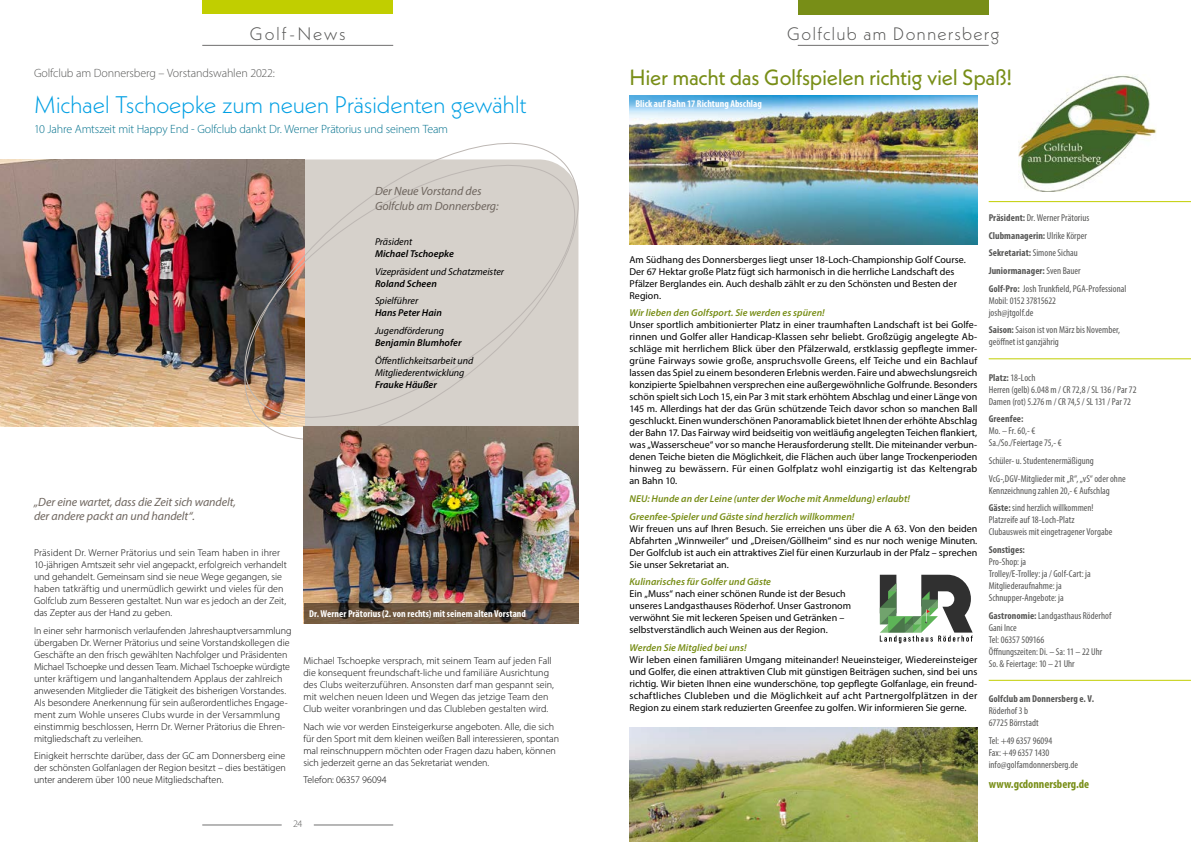
<style>
.page{position:relative;width:1191px;height:842px;background:#fff}
.page>*{position:absolute;margin:0;border:0;box-sizing:border-box;transform-origin:0 0}
.t1{font:300 24px "Neue Kabel";letter-spacing:-.015em;color:#009fe3}
.t2{font:22px "Neue Kabel";letter-spacing:-.015em;color:#788e17}
.t3{font:300 18px "Neue Kabel";letter-spacing:.06em;color:#575756}
.t4{font:300 18px "Neue Kabel";letter-spacing:.09em;color:#575756}
.t5{font:italic 12px/14.4px "Myriad Pro";letter-spacing:-.01em;color:#6f665f}
.t6{font:300 12px "Myriad Pro";letter-spacing:-.015em;color:#00708c}
.t7{font:300 12px "Myriad Pro";letter-spacing:-.015em;color:#575756}
.t8{font:700 condensed 12px "Myriad Pro";color:#788e17}
.t9{font:10px/12px "Myriad Pro";color:#000;text-align:justify}
.t10{font:300 10px/12px "Myriad Pro";color:#000}
.t11{font:condensed 10px/12px "Myriad Pro";letter-spacing:.005em;color:#575756}
.t12{font:italic 600 10px/17.7px "Myriad Pro";letter-spacing:.005em;color:#788e17}
.t13{font:italic 10px/12px "Myriad Pro";color:#000}
.t14{font:700 condensed 10px "Myriad Pro";letter-spacing:.005em;color:#fff}
.t15{font:italic 600 10px "Myriad Pro";letter-spacing:.005em;color:#000}
.t16{font:700 condensed 10px "Myriad Pro";letter-spacing:.005em;color:#575756}
.t17{font:300 10px "Myriad Pro";color:#575756}
.s1{font-weight:700}
</style>
<div class="page">
<hr style="left:202px;top:45px;width:191px;height:1px;background:#706f6f">
<div style="left:202px;top:0;width:191px;height:14px;background:#c1ce00"></div>
<img style="left:0;top:159px;width:223px;height:268px">
<svg style="left:223px;top:142px;width:356px;height:319px"></svg>
<svg style="left:226px;top:148px;width:353px;height:287px;background:#c4bcb5"></svg>
<img style="left:304px;top:427px;width:274px;height:176px">
<svg style="left:304px;top:603px;width:274px;height:21px;background:#65503d"></svg>
<img style="left:1018px;top:75px;width:139px;height:117px">
<img style="left:629px;top:95px;width:348px;height:149px">
<img style="left:629px;top:728px;width:348px;height:114px">
<svg style="left:879px;top:575px;width:93px;height:68px"></svg>
<hr style="left:988px;top:201px;width:203px;height:1px;background:#c1ce00">
<hr style="left:797px;top:45px;width:191px;height:1px;background:#706f6f">
<div style="left:797px;top:0;width:191px;height:14px;background:#788e17"></div>
<hr style="left:988px;top:680px;width:203px;height:1px;background:#c1ce00">
<hr style="left:988px;top:358px;width:203px;height:1px;background:#c1ce00">
<hr style="left:314px;top:825px;width:79px;height:1px;background:#706f6f">
<hr style="left:202px;top:825px;width:80px;height:1px;background:#706f6f">
<h3 class="t4" style="left:249px;top:22px;width:98px">Golf-News</h3>
<p class="t7" style="left:34px;top:66px;width:242px">Golfclub am Donnersberg – Vorstandswahlen 2022:</p>
<h1 class="t1" style="left:34px;top:90px;width:494px">Michael Tschoepke zum neuen Präsidenten gewählt</h1>
<p class="t6" style="left:34px;top:122px;width:415px">10 Jahre Amtszeit mit Happy End - Golfclub dankt Dr. Werner Prätorius und seinem Team</p>
<p class="t5" style="left:375px;top:184px;width:125px">Der Neue Vorstand des<br>Golfclub am Donnersberg:</p>
<p class="t13" style="left:375px;top:236px;width:39px">Präsident</p>
<p class="t15" style="left:375px;top:247px;width:80px">Michael Tschoepke</p>
<p class="t13" style="left:375px;top:265px;width:131px">Vizepräsident und Schatzmeister</p>
<p class="t15" style="left:375px;top:277px;width:63px">Roland Scheen</p>
<p class="t13" style="left:375px;top:295px;width:45px">Spielführer</p>
<p class="t15" style="left:375px;top:307px;width:68px">Hans Peter Hain</p>
<p class="t13" style="left:375px;top:325px;width:71px">Jugendförderung</p>
<p class="t15" style="left:375px;top:336px;width:88px">Benjamin Blumhofer</p>
<p class="t13" style="left:375px;top:354px;width:100px">Öffentlichkeitsarbeit und<br>Mitgliederentwicklung</p>
<p class="t15" style="left:375px;top:378px;width:63px">Frauke Häußer</p>
<p class="t5" style="left:34px;top:494px;width:203px">„Der eine wartet, dass die Zeit sich wandelt, der andere packt an und handelt“.</p>
<p class="t10" style="left:34px;top:547px;width:254px">Präsident Dr. Werner Prätorius und sein Team haben in ihrer 10-jährigen Amtszeit sehr viel angepackt, erfolgreich verhandelt und gehandelt. Gemeinsam sind sie neue Wege gegangen, sie haben tatkräftig und unermüdlich gewirkt und vieles für den Golfclub zum Besseren gestaltet. Nun war es jedoch an der Zeit, das Zepter aus der Hand zu geben.</p>
<p class="t10" style="left:34px;top:624px;width:259px">In einer sehr harmonisch verlaufenden Jahreshauptversammlung übergaben Dr. Werner Prätorius und seine Vorstandskollegen die Geschäfte an den frisch gewählten Nachfolger und Präsidenten Michael Tschoepke und dessen Team. Michael Tschoepke würdigte unter kräftigem und langanhaltendem Applaus der zahlreich anwesenden Mitglieder die Tätigkeit des bisherigen Vorstandes.<br>Als besondere Anerkennung für sein außerordentliches Engage&shy;ment zum Wohle unseres Clubs wurde in der Versammlung einstimmig beschlossen, Herrn Dr. Werner Prätorius die Ehren&shy;mitgliedschaft zu verleihen.</p>
<p class="t10" style="left:34px;top:750px;width:253px;text-align:justify">Einigkeit herrschte darüber, dass der GC am Donnersberg eine der schönsten Golfanlagen der Region besitzt – dies bestätigen unter anderem über 100 neue Mitgliedschaften.</p>
<p class="t14" style="left:309px;top:608px;width:218px">Dr. Werner Prätorius (2. von rechts) mit seinem alten Vorstand</p>
<p class="t10" style="left:303px;top:655px;width:252px">Michael Tschoepke versprach, mit seinem Team auf jeden Fall die konsequent freundschaft-liche und familiäre Ausrichtung des Clubs weiterzuführen. Ansonsten darf man gespannt sein, mit welchen neuen Ideen und Wegen das jetzige Team den Club weiter voranbringen und das Clubleben gestalten wird.</p>
<p class="t10" style="left:303px;top:720px;width:257px">Nach wie vor werden Einsteigerkurse angeboten. Alle, die sich für den Sport mit dem kleinen weißen Ball interessieren, spontan mal reinschnuppern möchten oder Fragen dazu haben, können sich jederzeit gerne an das Sekretariat wenden.</p>
<p class="t10" style="left:303px;top:774px;width:85px">Telefon: 06357 96094</p>
<p class="t17" style="left:293px;top:818px;width:11px">24</p>
<h3 class="t3" style="left:787px;top:22px;width:214px">Golfclub am Donnersberg</h3>
<h2 class="t2" style="left:629px;top:63px;width:384px">Hier macht das Golfspielen richtig viel Spaß!</h2>
<p class="t14" style="left:635px;top:97px;width:128px">Blick auf Bahn 17 Richtung Abschlag</p>
<p class="t9" style="left:629px;top:253px;width:338px;text-align:left">Am Südhang des Donnersberges liegt unser 18-Loch-Championship Golf Course.<br>Der 67 Hektar große Platz fügt sich harmonisch in die herrliche Landschaft des Pfälzer Berglandes ein. Auch deshalb zählt er zu den Schönsten und Besten der Region.</p>
<p class="t12" style="left:629px;top:304px;width:197px">Wir lieben den Golfsport. Sie werden es spüren!</p>
<p class="t9" style="left:629px;top:319px;width:349px">Unser sportlich ambitionierter Platz in einer traumhaften Landschaft ist bei Golfe&shy;rinnen und Golfer aller Handicap-Klassen sehr beliebt. Großzügig angelegte Ab&shy;schläge mit herrlichem Blick über den Pfälzerwald, erstklassig gepflegte immer&shy;grüne Fairways sowie große, anspruchsvolle Greens, elf Teiche und ein Bachlauf lassen das Spiel zu einem besonderen Erlebnis werden. Faire und abwechslungsreich konzipierte Spielbahnen versprechen eine außergewöhnliche Golfrunde. Besonders schön spielt sich Loch 15, ein Par 3 mit stark erhöhtem Abschlag und einer Länge von 145 m. Allerdings hat der das Grün schützende Teich davor schon so manchen Ball geschluckt. Einen wunderschönen Panoramablick bietet Ihnen der erhöhte Abschlag der Bahn 17. Das Fairway wird beidseitig von weitläufig angelegten Teichen flankiert, was „Wasserscheue“ vor so manche Herausforderung stellt. Die miteinander verbun&shy;denen Teiche bieten die Möglichkeit, die Flächen auch über lange Trockenperioden hinweg zu bewässern. Für einen Golfplatz wohl einzigartig ist das Keltengrab an Bahn 10.</p>
<p class="t12" style="left:629px;top:489px;width:282px">NEU: Hunde an der Leine (unter der Woche mit Anmeldung) erlaubt!<br>Greenfee-Spieler und Gäste sind herzlich willkommen!</p>
<p class="t9" style="left:629px;top:522px;width:349px">Wir freuen uns auf Ihren Besuch. Sie erreichen uns über die A 63. Von den beiden Abfahrten „Winnweiler“ und „Dreisen/Göllheim“ sind es nur noch wenige Minuten.<br>Der Golfclub ist auch ein attraktives Ziel für einen Kurzurlaub in der Pfalz – sprechen Sie unser Sekretariat an.</p>
<p class="t12" style="left:629px;top:573px;width:143px">Kulinarisches für Golfer und Gäste</p>
<p class="t9" style="left:629px;top:588px;width:223px;text-align:left">Ein „Muss“ nach einer schönen Runde ist der Besuch unseres Landgasthauses Röderhof. Unser Gastronom verwöhnt Sie mit leckeren Speisen und Getränken – selbstverständlich auch Weinen aus der Region.</p>
<p class="t12" style="left:629px;top:639px;width:119px">Werden Sie Mitglied bei uns!</p>
<p class="t9" style="left:629px;top:653px;width:349px">Wir leben einen familiären Umgang miteinander! Neueinsteiger, Wiedereinsteiger und Golfer, die einen attraktiven Club mit günstigen Beiträgen suchen, sind bei uns richtig. Wir bieten Ihnen eine wunderschöne, top gepflegte Golfanlage, ein freund&shy;schaftliches Clubleben und die Möglichkeit auf acht Partnergolfplätzen in der Region zu einem stark reduzierten Greenfee zu golfen. Wir informieren Sie gerne.</p>
<p class="t11" style="left:988px;top:209px;width:139px;line-height:17.7px"><span class="s1">Präsident:</span> Dr. Werner Prätorius <span class="s1">Clubmanagerin:</span> Ulrike Körper <span class="s1">Sekretariat:</span> Simone Sichau <span class="s1">Juniormanager:</span> Sven Bauer<br><span class="s1">Golf-Pro:</span> Josh Trunkfield, PGA-Professional</p>
<p class="t11" style="left:988px;top:294px;width:69px">Mobil: 0152 37815622 josh@jtgolf.de</p>
<p class="t11" style="left:988px;top:324px;width:133px"><span class="s1">Saison:</span> Saison ist von März bis November, geöffnet ist ganzjährig</p>
<p class="t11" style="left:988px;top:371px;width:149px"><span class="s1">Platz:</span> 18-Loch<br>Herren (gelb) 6.048 m / CR 72,8 / SL 136 / Par 72<br>Damen (rot) 5.276 m / CR 74,5 / SL 131 / Par 72</p>
<p class="t16" style="left:988px;top:413px;width:36px">Greenfee:</p>
<p class="t11" style="left:988px;top:425px;width:74px">Mo. – Fr. 60,- €<br>Sa./So./Feiertage 75,- €</p>
<p class="t11" style="left:988px;top:452px;width:138px;line-height:17.7px">Schüler- u. Studentenermäßigung<br>VcG-,DGV-Mitglieder mit „R“, „vS“ oder ohne</p>
<p class="t11" style="left:988px;top:481px;width:123px;line-height:17.7px">Kennzeichnung zahlen 20,- € Aufschlag<br><span class="s1">Gäste:</span> sind herzlich willkommen!</p>
<p class="t11" style="left:988px;top:514px;width:125px">Platzreife auf 18-Loch-Platz<br>Clubausweis mit eingetragener Vorgabe</p>
<p class="t16" style="left:988px;top:543px;width:38px">Sonstiges:</p>
<p class="t11" style="left:988px;top:555px;width:104px">Pro-Shop: ja<br>Trolley/E-Trolley: ja / Golf-Cart: ja<br>Mitgliederaufnahme: ja<br>Schnupper-Angebote: ja</p>
<p class="t11" style="left:988px;top:609px;width:124px"><span class="s1">Gastronomie:</span> Landgasthaus Röderhof<br>Gani Ince<br>Tel: 06357 509166<br>Öffnungszeiten: Di. – Sa: 11 – 22 Uhr<br>So. &amp; Feiertage: 10 – 21 Uhr</p>
<p class="t16" style="left:988px;top:692px;width:107px">Golfclub am Donnersberg e. V.</p>
<p class="t11" style="left:988px;top:704px;width:52px">Röderhof 3 b<br>67725 Börrstadt</p>
<p class="t11" style="left:988px;top:734px;width:91px">Tel: +49 6357 96094<br>Fax: +49 6357 1430 info@golfamdonnersberg.de</p>
<p class="t8" style="left:988px;top:776px;width:102px">www.gcdonnersberg.de</p>
</div>
